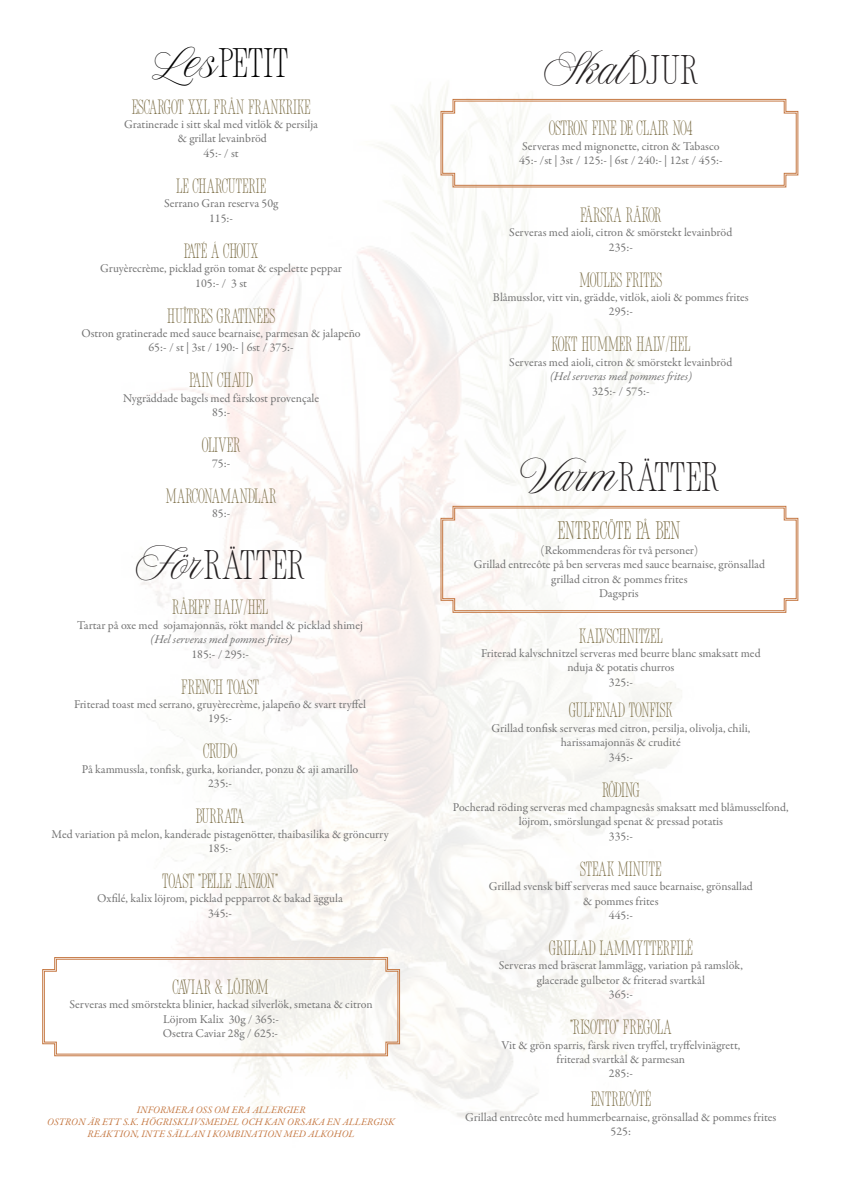
<style>
.page{position:relative;width:842px;height:1191px;background:#fff}
.page>*{position:absolute;margin:0;border:0;box-sizing:border-box;transform-origin:0 0}
.t1{font:36px "New Icon Serif";color:#231f20}
.t2{font:36px "New Icon Serif";color:#000}
.t3{font:36px "New Icon Script";color:#231f20}
.t4{font:condensed 22px "New Icon Serif";color:#7a6c44}
.t5{font:condensed 18px "New Icon Serif";color:#7a6c44}
.t6{font:condensed 18px "New Icon Serif";letter-spacing:-.02em;color:#7a6c44}
.t7{font:condensed 18px "New Icon Serif";letter-spacing:-.05em;color:#7a6c44}
.t8{font:12px/14.4px "Garamond Premr Pro";color:#737373;text-align:center}
.t9{font:italic 12px "Garamond Premr Pro";letter-spacing:-.005em;color:#737373}
.t10{font:italic 10px/12px "Garamond Premr Pro";letter-spacing:.005em;color:#c57944;text-align:center}
.s1{font-family:"New Icon Script"}
.s2{font-family:"New Icon Serif"}
.s3{font-style:italic}
</style>
<div class="page">
<img style="left:111px;top:85px;width:619px;height:1033px">
<svg style="left:42px;top:957px;width:358px;height:99px"></svg>
<svg style="left:441px;top:506px;width:357px;height:106px"></svg>
<svg style="left:441px;top:99px;width:357px;height:88px"></svg>
<p class="t2" style="left:154px;top:43px;width:136px"><span class="s1">Les</span>PETIT</p>
<p class="t5" style="left:132px;top:97px;width:180px">ESCARGOT XXL FRÅN FRANKRIKE</p>
<p class="t8" style="left:124px;top:117px;width:195px">Gratinerade i sitt skal med vitlök &amp; persilja</p>
<p class="t8" style="left:178px;top:132px;width:91px">&amp; grillat levainbröd</p>
<p class="t8" style="left:203px;top:146px;width:37px">45:- / st</p>
<p class="t5" style="left:176px;top:176px;width:91px">LE CHARCUTERIE</p>
<p class="t8" style="left:164px;top:197px;width:116px">Serrano Gran reserva 50g</p>
<p class="t8" style="left:209px;top:211px;width:25px">115:-</p>
<p class="t7" style="left:184px;top:241px;width:76px">PATÉ Á CHOUX</p>
<p class="t8" style="left:100px;top:261px;width:243px">Gruyèrecrème, picklad grön tomat &amp; espelette peppar</p>
<p class="t8" style="left:195px;top:276px;width:53px">105:- / 3 st</p>
<p class="t5" style="left:167px;top:306px;width:109px">HUÎTRES GRATINÉES</p>
<p class="t8" style="left:82px;top:326px;width:281px">Ostron gratinerade med sauce bearnaise, parmesan &amp; jalapeño</p>
<p class="t8" style="left:148px;top:341px;width:147px">65:- / st | 3st / 190:- | 6st / 375:-</p>
<p class="t5" style="left:189px;top:370px;width:65px">PAIN CHAUD</p>
<p class="t8" style="left:123px;top:391px;width:198px">Nygräddade bagels med färskost provençale</p>
<p class="t8" style="left:212px;top:405px;width:20px">85:-</p>
<p class="t5" style="left:202px;top:435px;width:40px">OLIVER</p>
<p class="t8" style="left:212px;top:456px;width:20px">75:-</p>
<p class="t5" style="left:166px;top:486px;width:112px">MARCONAMANDLAR</p>
<p class="t8" style="left:212px;top:506px;width:20px">85:-</p>
<p class="t1" style="left:135px;top:544px;width:172px"><span class="s1">För</span>RÄTTER</p>
<p class="t5" style="left:172px;top:597px;width:97px">RÅBIFF HALV/HEL</p>
<p class="t8" style="left:77px;top:618px;width:287px">Tartar på oxe med sojamajonnäs, rökt mandel &amp; picklad shimej</p>
<p class="t9" style="left:150px;top:632px;width:144px">(Hel serveras med pommes frites)</p>
<p class="t8" style="left:191px;top:647px;width:59px">185:- / 295:-</p>
<p class="t5" style="left:181px;top:677px;width:79px">FRENCH TOAST</p>
<p class="t8" style="left:74px;top:697px;width:294px">Friterad toast med serrano, gruyèrecrème, jalapeño &amp; svart tryffel</p>
<p class="t8" style="left:208px;top:711px;width:25px">195:-</p>
<p class="t5" style="left:203px;top:741px;width:36px">CRUDO</p>
<p class="t8" style="left:82px;top:762px;width:278px">På kammussla, tonfisk, gurka, koriander, ponzu &amp; aji amarillo</p>
<p class="t8" style="left:208px;top:776px;width:25px">235:-</p>
<p class="t6" style="left:196px;top:806px;width:50px">BURRATA</p>
<p class="t8" style="left:52px;top:827px;width:339px">Med variation på melon, kanderade pistagenötter, thaibasilika &amp; gröncurry</p>
<p class="t8" style="left:208px;top:841px;width:25px">185:-</p>
<p class="t5" style="left:162px;top:871px;width:117px">TOAST "PELLE JANZON"</p>
<p class="t8" style="left:97px;top:891px;width:247px">Oxfilé, kalix löjrom, picklad pepparrot &amp; bakad äggula</p>
<p class="t8" style="left:208px;top:906px;width:25px">345:-</p>
<p class="t6" style="left:173px;top:977px;width:97px">CAVIAR &amp; LÖJROM</p>
<p class="t8" style="left:69px;top:997px;width:305px">Serveras med smörstekta blinier, hackad silverlök, smetana &amp; citron</p>
<p class="t8" style="left:163px;top:1012px;width:117px">Löjrom Kalix 30g / 365:-</p>
<p class="t8" style="left:163px;top:1026px;width:117px">Osetra Caviar 28g / 625:-</p>
<p class="t10" style="left:137px;top:1104px;width:170px">INFORMERA OSS OM ERA ALLERGIER</p>
<p class="t10" style="left:47px;top:1116px;width:349px">OSTRON ÄR ETT S.K. HÖGRISKLIVSMEDEL OCH KAN ORSAKA EN ALLERGISK<br>REAKTION, INTE SÄLLAN I KOMBINATION MED ALKOHOL</p>
<p class="t3" style="left:543px;top:44px;width:157px">Skal<span class="s2">DJUR</span></p>
<p class="t5" style="left:549px;top:118px;width:146px">OSTRON FINE DE CLAIR NO4</p>
<p class="t8" style="left:522px;top:139px;width:199px">Serveras med mignonette, citron &amp; Tabasco</p>
<p class="t8" style="left:519px;top:153px;width:205px">45:- /st | 3st / 125:- | 6st / 240:- | 12st / 455:-</p>
<p class="t5" style="left:580px;top:205px;width:83px">FÄRSKA RÄKOR</p>
<p class="t8" style="left:509px;top:225px;width:225px">Serveras med aioli, citron &amp; smörstekt levainbröd</p>
<p class="t8" style="left:609px;top:240px;width:25px">235:-</p>
<p class="t5" style="left:580px;top:270px;width:84px">MOULES FRITES</p>
<p class="t8" style="left:493px;top:290px;width:257px">Blåmusslor, vitt vin, grädde, vitlök, aioli &amp; pommes frites</p>
<p class="t8" style="left:609px;top:305px;width:25px">295:-</p>
<p class="t5" style="left:551px;top:334px;width:140px">KOKT HUMMER HALV/HEL</p>
<p class="t8" style="left:509px;top:355px;width:225px">Serveras med aioli, citron &amp; smörstekt levainbröd <span class="s3">(Hel serveras med pommes frites)</span></p>
<p class="t8" style="left:592px;top:384px;width:59px">325:- / 575:-</p>
<p class="t1" style="left:519px;top:457px;width:202px"><span class="s1">Varm</span>RÄTTER</p>
<p class="t4" style="left:557px;top:519px;width:124px">ENTRECÖTE PÅ BEN</p>
<p class="t8" style="left:541px;top:543px;width:159px">(Rekommenderas för två personer)</p>
<p class="t8" style="left:474px;top:557px;width:293px">Grillad entrecôte på ben serveras med sauce bearnaise, grönsallad grillad citron &amp; pommes frites</p>
<p class="t8" style="left:599px;top:586px;width:41px">Dagspris</p>
<p class="t5" style="left:579px;top:626px;width:85px">KALVSCHNITZEL</p>
<p class="t8" style="left:481px;top:646px;width:281px">Friterad kalvschnitzel serveras med beurre blanc smaksatt med nduja &amp; potatis churros</p>
<p class="t8" style="left:609px;top:675px;width:25px">325:-</p>
<p class="t5" style="left:569px;top:700px;width:105px">GULFENAD TONFISK</p>
<p class="t8" style="left:491px;top:721px;width:260px">Grillad tonfisk serveras med citron, persilja, olivolja, chili,</p>
<p class="t8" style="left:561px;top:735px;width:121px">harissamajonnäs &amp; crudité</p>
<p class="t8" style="left:609px;top:750px;width:25px">345:-</p>
<p class="t5" style="left:602px;top:780px;width:39px">RÖDING</p>
<p class="t8" style="left:453px;top:800px;width:337px">Pocherad röding serveras med champagnesås smaksatt med blåmusselfond, löjrom, smörslungad spenat &amp; pressad potatis</p>
<p class="t8" style="left:609px;top:829px;width:25px">335:-</p>
<p class="t5" style="left:580px;top:859px;width:83px">STEAK MINUTE</p>
<p class="t8" style="left:489px;top:879px;width:266px">Grillad svensk biff serveras med sauce bearnaise, grönsallad</p>
<p class="t8" style="left:583px;top:894px;width:77px">&amp; pommes frites</p>
<p class="t8" style="left:609px;top:908px;width:25px">445:-</p>
<p class="t5" style="left:549px;top:938px;width:146px">GRILLAD LAMMYTTERFILÉ</p>
<p class="t8" style="left:499px;top:958px;width:246px">Serveras med bräserat lammlägg, variation på ramslök, glacerade gulbetor &amp; friterad svartkål</p>
<p class="t8" style="left:609px;top:987px;width:25px">365:-</p>
<p class="t5" style="left:570px;top:1017px;width:103px">"RISOTTO" FREGOLA</p>
<p class="t8" style="left:501px;top:1038px;width:241px">Vit &amp; grön sparris, färsk riven tryffel, tryffelvinägrett, friterad svartkål &amp; parmesan</p>
<p class="t8" style="left:609px;top:1066px;width:25px">285:-</p>
<p class="t5" style="left:591px;top:1089px;width:62px">ENTRECÔTÉ</p>
<p class="t8" style="left:465px;top:1110px;width:313px">Grillad entrecôte med hummerbearnaise, grönsallad &amp; pommes frites<br>525:</p>
</div>
